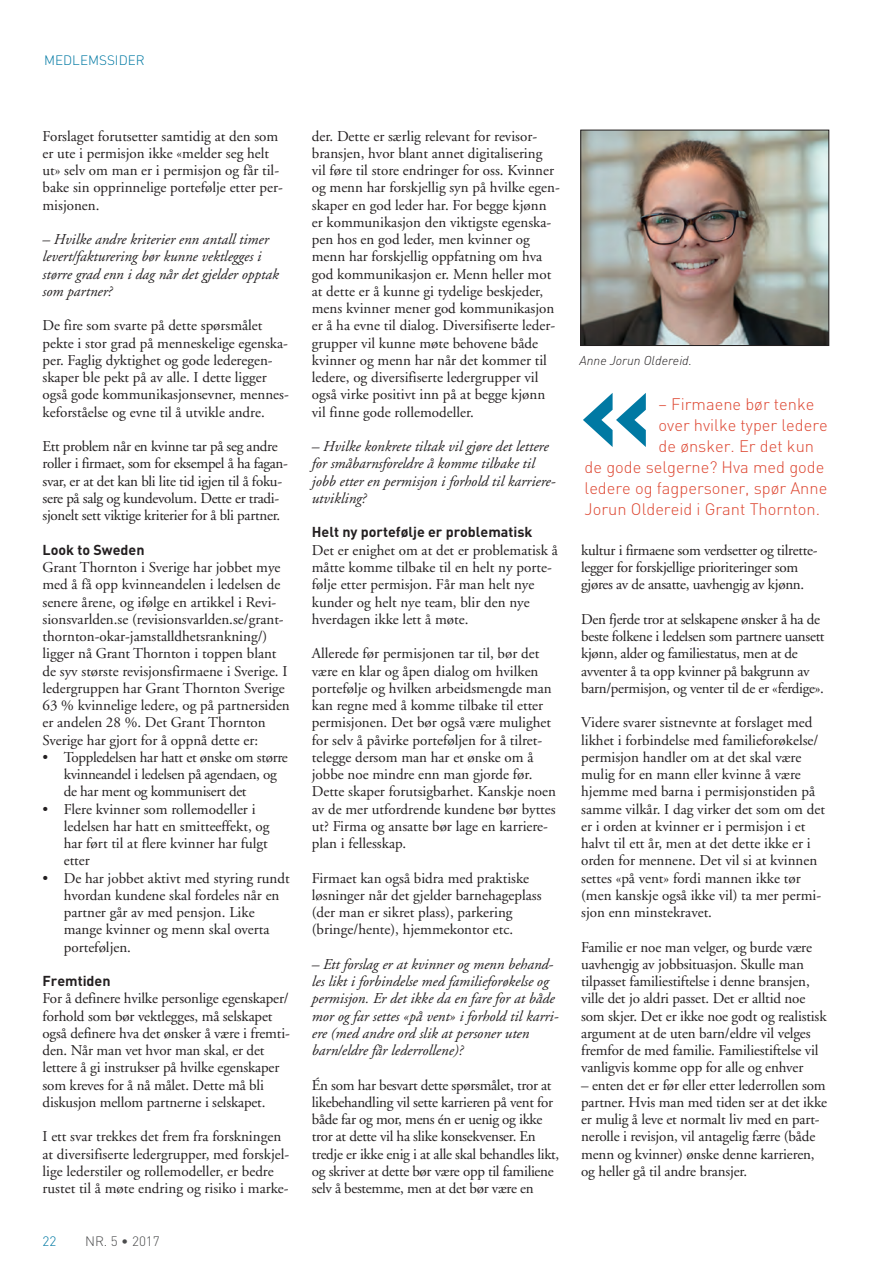
<style>
.page{position:relative;width:893px;height:1263px;background:#fff}
.page>*{position:absolute;margin:0;border:0;box-sizing:border-box;transform-origin:0 0}
.t1{font:300 16.5px "DIN";color:#dd4631}
.t2{font:15px/17.2px "Adobe Garamond";color:#231f20}
.t3{font:15px/17.2px "Adobe Garamond";letter-spacing:-.02em;color:#231f20}
.t4{font:italic 15px/17.2px "Adobe Garamond";color:#231f20}
.t5{font:700 14.25px "DIN";color:#231f20}
.t6{font:300 13.5px "DIN";color:#0079a3}
.t7{font:300 13.5px "DIN";color:#4b4c4d}
.t8{font:italic 300 12.75px "DIN";color:#231f20}
</style>
<div class="page">
<svg style="left:583px;top:393px;width:63px;height:54px"></svg>
<img style="left:582px;top:132px;width:245px;height:212px">
<div style="left:580px;top:130px;width:249px;height:216px;border:1px solid #231f20"></div>
<p class="t6" style="left:44px;top:52px;width:20px">Medlemssider</p>
<p class="t2" style="left:43px;top:128px;width:242px">Forslaget forutsetter samtidig at den som er ute i permisjon ikke «melder seg helt ut» selv om man er i permisjon og får til&shy;bake sin opprinnelige portefølje etter per&shy;misjonen.</p>
<p class="t4" style="left:43px;top:231px;width:238px">– Hvilke andre kriterier enn antall timer levert/fakturering bør kunne vektlegges i større grad enn i dag når det gjelder opptak som partner?</p>
<p class="t2" style="left:43px;top:317px;width:248px">De fire som svarte på dette spørsmålet pekte i stor grad på menneskelige egenska&shy;per. Faglig dyktighet og gode lederegen&shy;skaper ble pekt på av alle. I dette ligger også gode kommunikasjonsevner, mennes&shy;keforståelse og evne til å utvikle andre.</p>
<p class="t3" style="left:43px;top:438px;width:247px">Ett problem når en kvinne tar på seg andre roller i firmaet, som for eksempel å ha fagan&shy;svar, er at det kan bli lite tid igjen til å foku&shy;sere på salg og kundevolum. Dette er tradi&shy;sjonelt sett viktige kriterier for å bli partner.</p>
<p class="t5" style="left:43px;top:540px;width:104px">Look to Sweden</p>
<p class="t2" style="left:43px;top:559px;width:249px">Grant Thornton i Sverige har jobbet mye med å få opp kvinneandelen i ledelsen de senere årene, og ifølge en artikkel i Revi&shy;sionsvarlden.se (revisionsvarlden.se/grant&shy;thornton-okar-jamstalldhetsrankning/) ligger nå Grant Thornton i toppen blant de syv største revisjonsfirmaene i Sverige. I ledergruppen har Grant Thornton Sverige 63 % kvinnelige ledere, og på partnersiden er andelen 28 %. Det Grant Thornton Sverige har gjort for å oppnå dette er:</p>
<p class="t3" style="left:64px;top:749px;width:226px;text-indent:-21px">• Toppledelsen har hatt et ønske om større kvinneandel i ledelsen på agendaen, og de har ment og kommunisert det</p>
<p class="t2" style="left:64px;top:800px;width:207px;text-indent:-21px">• Flere kvinner som rollemodeller i ledelsen har hatt en smitteeffekt, og har ført til at flere kvinner har fulgt etter</p>
<p class="t2" style="left:64px;top:869px;width:227px;text-indent:-21px">• De har jobbet aktivt med styring rundt hvordan kundene skal fordeles når en partner går av med pensjon. Like mange kvinner og menn skal overta porteføljen.</p>
<p class="t5" style="left:43px;top:971px;width:70px">Fremtiden</p>
<p class="t2" style="left:43px;top:990px;width:249px">For å definere hvilke personlige egenskaper/ forhold som bør vektlegges, må selskapet også definere hva det ønsker å være i fremti&shy;den. Når man vet hvor man skal, er det lettere å gi instrukser på hvilke egenskaper som kreves for å nå målet. Dette må bli diskusjon mellom partnerne i selskapet.</p>
<p class="t2" style="left:43px;top:1128px;width:248px">I ett svar trekkes det frem fra forskningen at diversifiserte ledergrupper, med forskjel&shy;lige lederstiler og rollemodeller, er bedre rustet til å møte endring og risiko i marke-</p>
<p class="t6" style="left:43px;top:1232px;width:16px">22</p>
<p class="t7" style="left:85px;top:1232px;width:76px">NR. 5 • 2017</p>
<p class="t2" style="left:312px;top:128px;width:250px">der. Dette er særlig relevant for revisor&shy;bransjen, hvor blant annet digitalisering vil føre til store endringer for oss. Kvinner og menn har forskjellig syn på hvilke egen&shy;skaper en god leder har. For begge kjønn er kommunikasjon den viktigste egenska&shy;pen hos en god leder, men kvinner og menn har forskjellig oppfatning om hva god kommunikasjon er. Menn heller mot at dette er å kunne gi tydelige beskjeder, mens kvinner mener god kommunikasjon er å ha evne til dialog. Diversifiserte leder&shy;grupper vil kunne møte behovene både kvinner og menn har når det kommer til ledere, og diversifiserte ledergrupper vil også virke positivt inn på at begge kjønn vil finne gode rollemodeller.</p>
<p class="t4" style="left:312px;top:438px;width:245px">– Hvilke konkrete tiltak vil gjøre det lettere for småbarnsforeldre å komme tilbake til jobb etter en permisjon i forhold til karriere&shy;utvikling?</p>
<p class="t5" style="left:312px;top:523px;width:222px">Helt ny portefølje er problematisk</p>
<p class="t2" style="left:312px;top:542px;width:247px">Det er enighet om at det er problematisk å måtte komme tilbake til en helt ny porte&shy;følje etter permisjon. Får man helt nye kunder og helt nye team, blir den nye hverdagen ikke lett å møte.</p>
<p class="t2" style="left:312px;top:645px;width:246px">Allerede før permisjonen tar til, bør det være en klar og åpen dialog om hvilken portefølje og hvilken arbeidsmengde man kan regne med å komme tilbake til etter permisjonen. Det bør også være mulighet for selv å påvirke porteføljen for å tilret&shy;telegge dersom man har et ønske om å jobbe noe mindre enn man gjorde før.<br>Dette skaper forutsigbarhet. Kanskje noen av de mer utfordrende kundene bør byttes ut? Firma og ansatte bør lage en karriere&shy;plan i fellesskap.</p>
<p class="t2" style="left:312px;top:869px;width:231px">Firmaet kan også bidra med praktiske løsninger når det gjelder barnehageplass (der man er sikret plass), parkering (bringe/hente), hjemmekontor etc.</p>
<p class="t4" style="left:312px;top:956px;width:248px">– Ett forslag er at kvinner og menn behand&shy;les likt i forbindelse med familieforøkelse og permisjon. Er det ikke da en fare for at både mor og far settes «på vent» i forhold til karri&shy;ere (med andre ord slik at personer uten barn/eldre får lederrollene)?</p>
<p class="t3" style="left:312px;top:1076px;width:249px">Én som har besvart dette spørsmålet, tror at likebehandling vil sette karrieren på vent for både far og mor, mens én er uenig og ikke tror at dette vil ha slike konsekvenser. En tredje er ikke enig i at alle skal behandles likt, og skriver at dette bør være opp til familiene selv å bestemme, men at det bør være en</p>
<p class="t8" style="left:579px;top:353px;width:114px">Anne Jorun Oldereid.</p>
<p class="t1" style="left:659px;top:394px;width:157px">– Firmaene bør tenke</p>
<p class="t1" style="left:659px;top:415px;width:171px">over hvilke typer ledere</p>
<p class="t1" style="left:659px;top:436px;width:157px">de ønsker. Er det kun</p>
<p class="t1" style="left:585px;top:457px;width:241px">de gode selgerne? Hva med gode</p>
<p class="t1" style="left:585px;top:478px;width:244px">ledere og fagpersoner, spør Anne</p>
<p class="t1" style="left:585px;top:499px;width:237px">Jorun Oldereid i Grant Thornton.</p>
<p class="t3" style="left:581px;top:542px;width:238px">kultur i firmaene som verdsetter og tilrette&shy;legger for forskjellige prioriteringer som gjøres av de ansatte, uavhengig av kjønn.</p>
<p class="t3" style="left:581px;top:611px;width:245px">Den fjerde tror at selskapene ønsker å ha de beste folkene i ledelsen som partnere uansett kjønn, alder og familiestatus, men at de avventer å ta opp kvinner på bakgrunn av barn/permisjon, og venter til de er «ferdige».</p>
<p class="t2" style="left:581px;top:714px;width:245px">Videre svarer sistnevnte at forslaget med likhet i forbindelse med familieforøkelse/ permisjon handler om at det skal være mulig for en mann eller kvinne å være hjemme med barna i permisjonstiden på samme vilkår. I dag virker det som om det er i orden at kvinner er i permisjon i et halvt til ett år, men at det dette ikke er i orden for mennene. Det vil si at kvinnen settes «på vent» fordi mannen ikke tør (men kanskje også ikke vil) ta mer permi&shy;sjon enn minstekravet.</p>
<p class="t2" style="left:581px;top:938px;width:247px">Familie er noe man velger, og burde være uavhengig av jobbsituasjon. Skulle man tilpasset familiestiftelse i denne bransjen, ville det jo aldri passet. Det er alltid noe som skjer. Det er ikke noe godt og realistisk argument at de uten barn/eldre vil velges fremfor de med familie. Familiestiftelse vil vanligvis komme opp for alle og enhver</p>
<p class="t2" style="left:581px;top:1076px;width:247px">– enten det er før eller etter lederrollen som partner. Hvis man med tiden ser at det ikke er mulig å leve et normalt liv med en part&shy;nerolle i revisjon, vil antagelig færre (både menn og kvinner) ønske denne karrieren, og heller gå til andre bransjer.</p>
</div>
